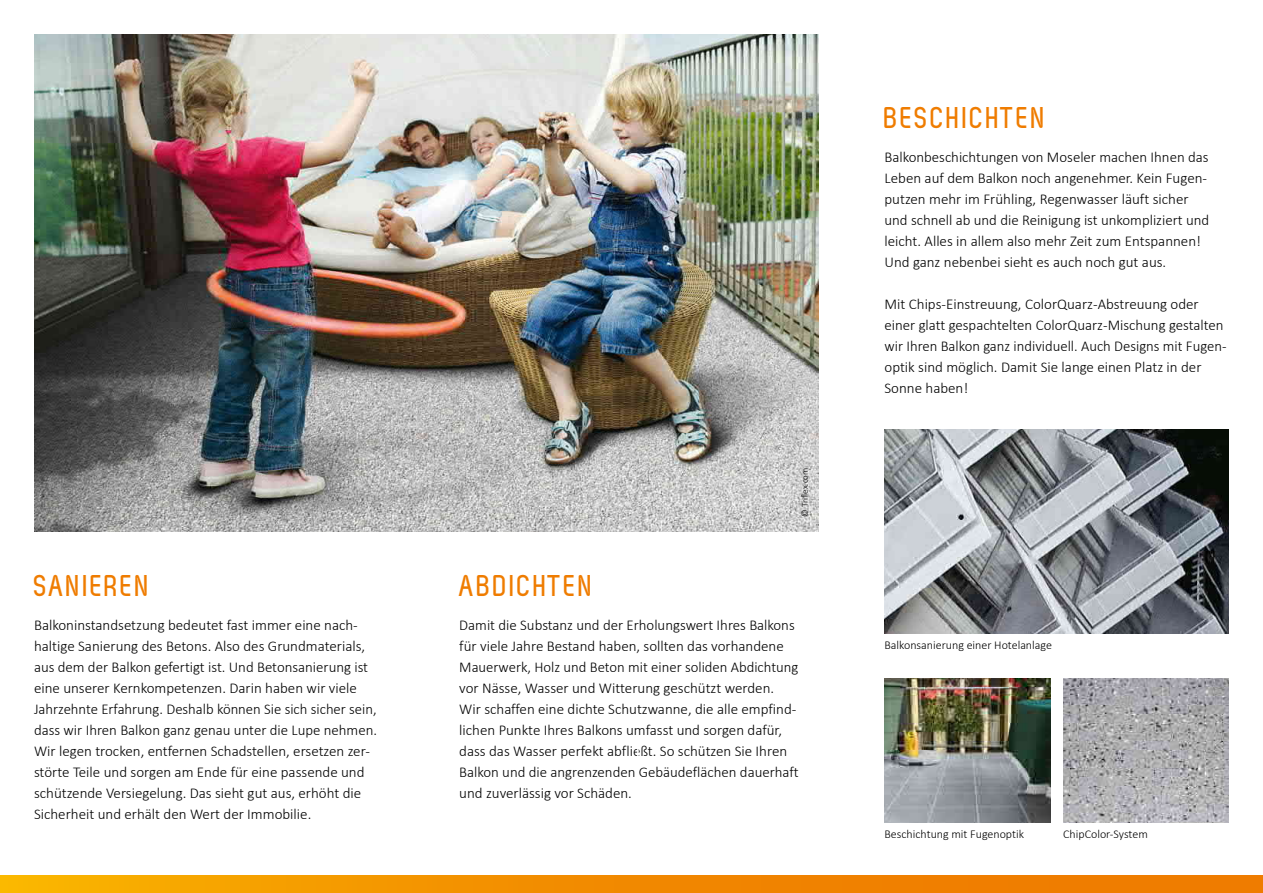
<style>
.page{position:relative;width:1263px;height:893px;background:#fff}
.page>*{position:absolute;margin:0;border:0;box-sizing:border-box;transform-origin:0 0}
.t1{font:700 30px "Zag";letter-spacing:.075em;color:#ef7c00}
.t2{font:300 15px/21px "Calibri";color:#000}
.t3{font:300 12px "Calibri";color:#000}
.t4{font:300 9px "Calibri";color:#000}
</style>
<div class="page">
<img style="left:34px;top:34px;width:785px;height:497px">
<img style="left:884px;top:429px;width:345px;height:205px">
<img style="left:884px;top:678px;width:166px;height:145px">
<img style="left:1063px;top:678px;width:166px;height:145px">
<div style="left:0;top:876px;width:1263px;height:17px;background:linear-gradient(to right,#f8ad00,#ed7100)"></div>
<h1 class="t1" style="left:34px;top:569px;width:117px">SANIEREN</h1>
<p class="t2" style="left:34px;top:614px;width:345px">Balkoninstandsetzung bedeutet fast immer eine nach&shy;haltige Sanierung des Betons. Also des Grundmaterials, aus dem der Balkon gefertigt ist. Und Betonsanierung ist eine unserer Kernkompetenzen. Darin haben wir viele Jahrzehnte Erfahrung. Deshalb können Sie sich sicher sein, dass wir Ihren Balkon ganz genau unter die Lupe nehmen.<br>Wir legen trocken, entfernen Schadstellen, ersetzen zer&shy;störte Teile und sorgen am Ende für eine passende und schützende Versiegelung. Das sieht gut aus, erhöht die Sicherheit und erhält den Wert der Immobilie.</p>
<p class="t4" style="left:799px;top:517px;width:50px;rotate:-90deg">© Triflex.com</p>
<h1 class="t1" style="left:459px;top:569px;width:135px">ABDICHTEN</h1>
<p class="t2" style="left:459px;top:614px;width:341px">Damit die Substanz und der Erholungswert Ihres Balkons für viele Jahre Bestand haben, sollten das vorhandene Mauerwerk, Holz und Beton mit einer soliden Abdichtung vor Nässe, Wasser und Witterung geschützt werden.<br>Wir schaffen eine dichte Schutzwanne, die alle empfind&shy;lichen Punkte Ihres Balkons umfasst und sorgen dafür, dass das Wasser perfekt abfließt. So schützen Sie Ihren Balkon und die angrenzenden Gebäudeflächen dauerhaft und zuverlässig vor Schäden.</p>
<h1 class="t1" style="left:884px;top:101px;width:163px">BESCHICHTEN</h1>
<p class="t2" style="left:884px;top:146px;width:326px">Balkonbeschichtungen von Moseler machen Ihnen das Leben auf dem Balkon noch angenehmer. Kein Fugen&shy;putzen mehr im Frühling, Regenwasser läuft sicher und schnell ab und die Reinigung ist unkompliziert und leicht. Alles in allem also mehr Zeit zum Entspannen!<br>Und ganz nebenbei sieht es auch noch gut aus.</p>
<p class="t2" style="left:884px;top:293px;width:343px">Mit Chips-Einstreuung, ColorQuarz-Abstreuung oder einer glatt gespachtelten ColorQuarz-Mischung gestalten wir Ihren Balkon ganz individuell. Auch Designs mit Fugen&shy;optik sind möglich. Damit Sie lange einen Platz in der Sonne haben!</p>
<p class="t3" style="left:884px;top:637px;width:169px">Balkonsanierung einer Hotelanlage</p>
<p class="t3" style="left:884px;top:827px;width:141px">Beschichtung mit Fugenoptik</p>
<p class="t3" style="left:1063px;top:827px;width:86px">ChipColor-System</p>
</div>
